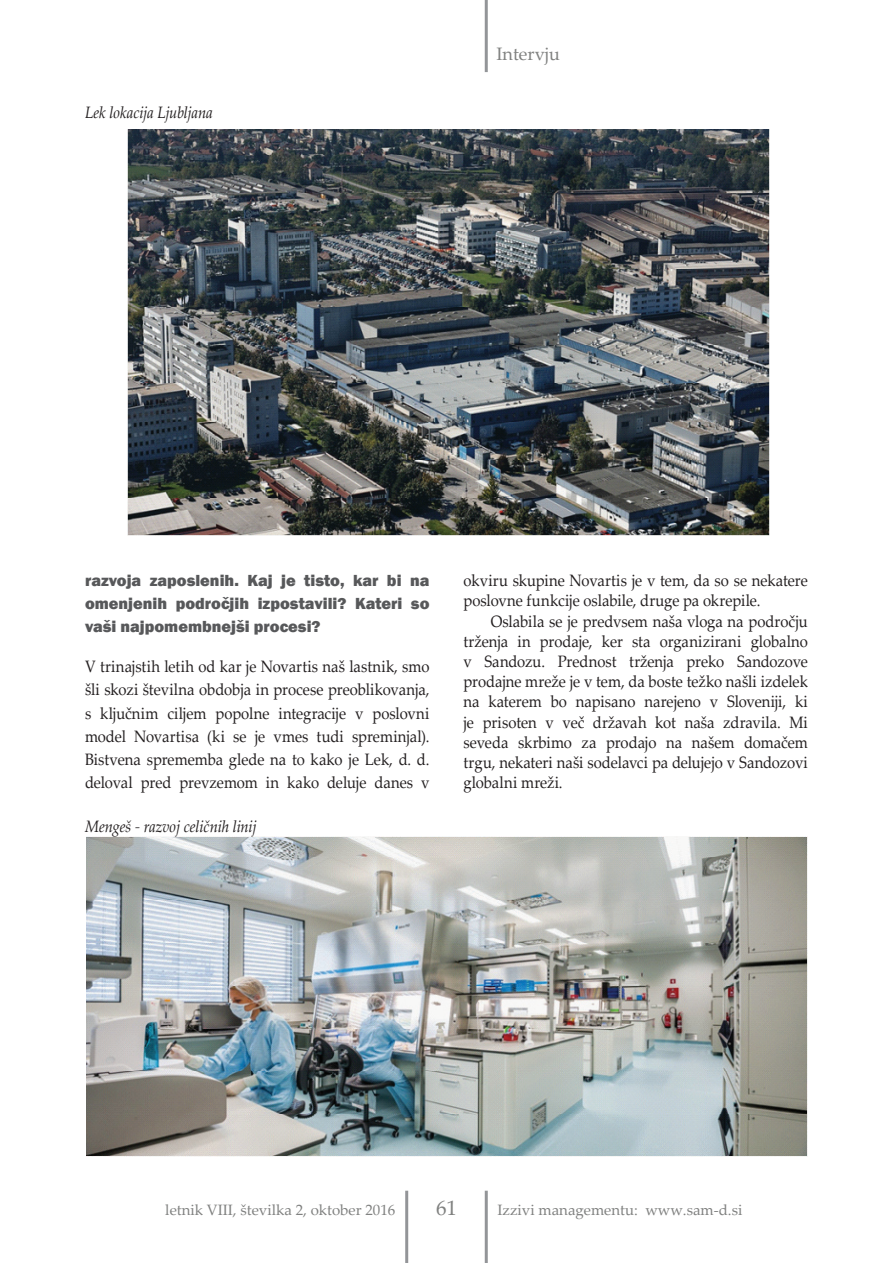
<style>
.page{position:relative;width:893px;height:1263px;background:#fff}
.page>*{position:absolute;margin:0;border:0;box-sizing:border-box;transform-origin:0 0}
.t1{font:21px "Palatino Linotype";color:#808180}
.t2{font:18px "Palatino Linotype";color:#808180}
.t3{font:16.5px/20.2px "Palatino Linotype";letter-spacing:-.005em;color:#231f20;text-align:justify;scale:.9 1}
.t4{font:800 16.5px/23.2px "Franklin Gothic";color:#57585a;text-align:justify}
.t5{font:italic 16.5px "Palatino Linotype";letter-spacing:-.01em;color:#231f20;scale:.9 1}
.t6{font:15px "Palatino Linotype";color:#808180}
</style>
<div class="page">
<hr style="left:485px;top:1191px;width:3px;height:72px;background:#939598">
<hr style="left:405px;top:1191px;width:3px;height:72px;background:#939598">
<hr style="left:485px;top:0;width:3px;height:72px;background:#939598">
<img style="left:128px;top:129px;width:641px;height:406px">
<img style="left:86px;top:837px;width:722px;height:320px">
<p class="t5" style="left:85px;top:101px;width:143px">Lek lokacija Ljubljana</p>
<p class="t2" style="left:497px;top:41px;width:65px">Intervju</p>
<p class="t4" style="left:85px;top:568px;width:346px">razvoja zaposlenih. Kaj je tisto, kar bi na omenjenih področjih izpostavili? Kateri so vaši najpomembnejši procesi?</p>
<p class="t3" style="left:85px;top:654px;width:384px;line-height:23.2px">V trinajstih letih od kar je Novartis naš lastnik, smo šli skozi številna obdobja in procese preoblikovanja, s ključnim ciljem popolne integracije v poslovni model Novartisa (ki se je vmes tudi spreminjal).<br>Bistvena sprememba glede na to kako je Lek, d. d. deloval pred prevzemom in kako deluje danes v</p>
<p class="t5" style="left:85px;top:814px;width:192px">Mengeš - razvoj celičnih linij</p>
<p class="t3" style="left:463px;top:570px;width:384px">okviru skupine Novartis je v tem, da so se nekatere poslovne funkcije oslabile, druge pa okrepile.</p>
<p class="t3" style="left:463px;top:610px;width:384px;text-indent:27px">Oslabila se je predvsem naša vloga na področju trženja in prodaje, ker sta organizirani globalno v Sandozu. Prednost trženja preko Sandozove prodajne mreže je v tem, da boste težko našli izdelek na katerem bo napisano narejeno v Sloveniji, ki je prisoten v več državah kot naša zdravila. Mi seveda skrbimo za prodajo na našem domačem trgu, nekateri naši sodelavci pa delujejo v Sandozovi globalni mreži.</p>
<p class="t6" style="left:165px;top:1199px;width:232px">letnik VIII, številka 2, oktober 2016</p>
<p class="t1" style="left:436px;top:1192px;width:22px">61</p>
<p class="t6" style="left:497px;top:1199px;width:246px">Izzivi managementu: www.sam-d.si</p>
</div>
